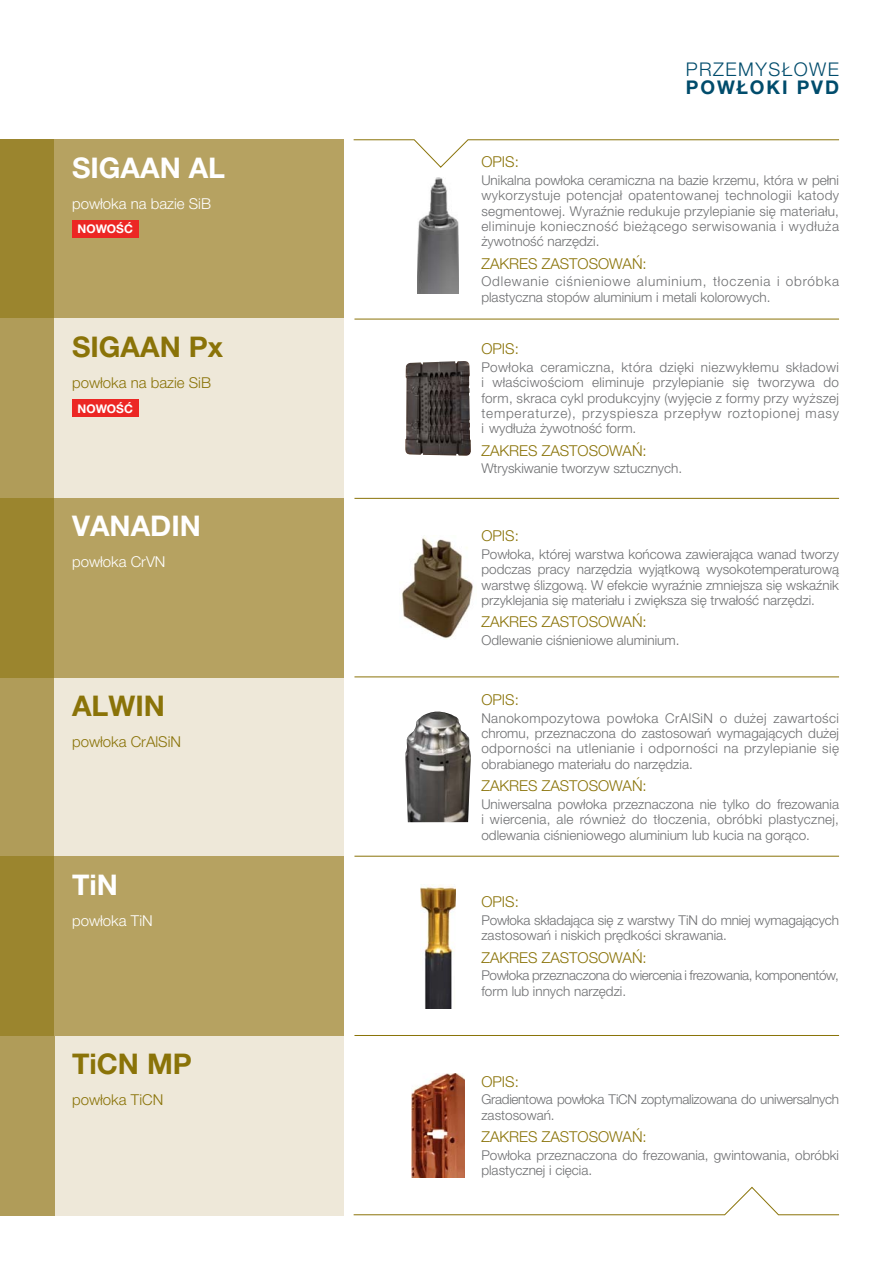
<style>
.page{position:relative;width:893px;height:1263px;background:#fff}
.page>*{position:absolute;margin:0;border:0;box-sizing:border-box;transform-origin:0 0}
.t1{font:700 28.5px "Helvetica Neue LT Pro";color:#8a7308}
.t2{font:700 28.5px "Helvetica Neue LT Pro";color:#fff}
.t3{font:300 18.9px "Helvetica Neue LT Pro";letter-spacing:.08em;color:#004c6c}
.t4{font:700 18.9px "Helvetica Neue LT Pro";letter-spacing:.1em;color:#004c6c}
.t5{font:300 15px "Helvetica Neue LT Pro";color:#8a7308}
.t6{font:300 15px "Helvetica Neue LT Pro";color:#fff}
.t7{font:300 13.5px/15.5px "Helvetica Neue LT Pro";color:#6d6e70;text-align:justify}
.t8{font:300 13.5px/15.5px "Helvetica Neue LT Pro";letter-spacing:-.02em;color:#6d6e70}
.t9{font:300 13.5px/15.5px "Helvetica Neue LT Pro";letter-spacing:.06em;color:#6d6e70}
.t10{font:700 12px "Helvetica Neue LT Pro";color:#fff}
</style>
<div class="page">
<div style="left:0;top:139px;width:344px;height:180px;background:#b6a261"></div>
<div style="left:0;top:319px;width:344px;height:179px;background:#eee8d9"></div>
<div style="left:0;top:677px;width:344px;height:180px;background:#eee8d9"></div>
<div style="left:0;top:1036px;width:344px;height:179px;background:#eee8d9"></div>
<div style="left:0;top:498px;width:344px;height:179px;background:#b6a261"></div>
<div style="left:0;top:857px;width:344px;height:179px;background:#b6a261"></div>
<div style="left:0;top:139px;width:54px;height:180px;background:#9b852e"></div>
<div style="left:0;top:319px;width:54px;height:179px;background:#b09c59"></div>
<div style="left:0;top:677px;width:54px;height:180px;background:#b09c59"></div>
<div style="left:0;top:1036px;width:54px;height:179px;background:#b09c59"></div>
<div style="left:0;top:498px;width:54px;height:179px;background:#9b852e"></div>
<div style="left:0;top:857px;width:54px;height:179px;background:#9b852e"></div>
<svg style="left:353px;top:139px;width:487px;height:29px"></svg>
<svg style="left:353px;top:1186px;width:487px;height:30px"></svg>
<hr style="left:354px;top:319px;width:485px;height:1px;background:#8a7308">
<hr style="left:354px;top:498px;width:485px;height:1px;background:#8a7308">
<hr style="left:354px;top:677px;width:485px;height:1px;background:#8a7308">
<hr style="left:354px;top:856px;width:485px;height:1px;background:#8a7308">
<hr style="left:354px;top:1035px;width:485px;height:1px;background:#8a7308">
<div style="left:72px;top:220px;width:66px;height:18px;background:#ec2724"></div>
<div style="left:72px;top:400px;width:66px;height:17px;background:#ec2724"></div>
<img style="left:417px;top:177px;width:42px;height:117px">
<img style="left:405px;top:361px;width:66px;height:95px">
<img style="left:402px;top:537px;width:71px;height:102px">
<img style="left:405px;top:712px;width:66px;height:110px">
<img style="left:420px;top:884px;width:36px;height:124px">
<img style="left:411px;top:1074px;width:54px;height:103px">
<h1 class="t2" style="left:72px;top:158px;width:155px">SIGAAN AL</h1>
<p class="t6" style="left:72px;top:198px;width:140px">powłoka na bazie SiB</p>
<p class="t10" style="left:77px;top:225px;width:57px">NOWOŚĆ</p>
<h1 class="t1" style="left:72px;top:337px;width:152px">SIGAAN Px</h1>
<p class="t5" style="left:72px;top:377px;width:140px">powłoka na bazie SiB</p>
<p class="t10" style="left:77px;top:404px;width:57px">NOWOŚĆ</p>
<h1 class="t2" style="left:72px;top:516px;width:130px">VANADIN</h1>
<p class="t6" style="left:72px;top:557px;width:95px">powłoka CrVN</p>
<h1 class="t1" style="left:72px;top:695px;width:94px">ALWIN</h1>
<p class="t5" style="left:72px;top:736px;width:110px">powłoka CrAlSiN</p>
<h1 class="t2" style="left:72px;top:875px;width:47px">TiN</h1>
<p class="t6" style="left:72px;top:915px;width:82px">powłoka TiN</p>
<h1 class="t1" style="left:72px;top:1054px;width:121px">TiCN MP</h1>
<p class="t5" style="left:72px;top:1094px;width:93px">powłoka TiCN</p>
<h2 class="t3" style="left:686px;top:62px;width:155px">PRZEMYSŁOWE</h2>
<h2 class="t4" style="left:686px;top:80px;width:155px">POWŁOKI PVD</h2>
<p class="t5" style="left:481px;top:156px;width:39px">OPIS:</p>
<p class="t7" style="left:481px;top:174px;width:359px">Unikalna powłoka ceramiczna na bazie krzemu, która w pełni wykorzystuje potencjał opatentowanej technologii katody segmentowej. Wyraźnie redukuje przylepianie się materiału, eliminuje konieczność bieżącego serwisowania i wydłuża żywotność narzędzi.</p>
<p class="t5" style="left:481px;top:258px;width:167px">ZAKRES ZASTOSOWAŃ:</p>
<p class="t9" style="left:481px;top:275px;width:359px">Odlewanie ciśnieniowe aluminium, tłoczenia i obróbka plastyczna stopów aluminium i metali kolorowych.</p>
<p class="t5" style="left:481px;top:343px;width:39px">OPIS:</p>
<p class="t7" style="left:481px;top:361px;width:359px">Powłoka ceramiczna, która dzięki niezwykłemu składowi i właściwościom eliminuje przylepianie się tworzywa do form, skraca cykl produkcyjny (wyjęcie z formy przy wyższej temperaturze), przyspiesza przepływ roztopionej masy i wydłuża żywotność form.</p>
<p class="t5" style="left:481px;top:445px;width:167px">ZAKRES ZASTOSOWAŃ:</p>
<p class="t7" style="left:481px;top:462px;width:202px">Wtryskiwanie tworzyw sztucznych.</p>
<p class="t5" style="left:481px;top:530px;width:39px">OPIS:</p>
<p class="t7" style="left:481px;top:548px;width:359px">Powłoka, której warstwa końcowa zawierająca wanad tworzy podczas pracy narzędzia wyjątkową wysokotemperaturową warstwę ślizgową. W efekcie wyraźnie zmniejsza się wskaźnik przyklejania się materiału i zwiększa się trwałość narzędzi.</p>
<p class="t5" style="left:481px;top:617px;width:167px">ZAKRES ZASTOSOWAŃ:</p>
<p class="t7" style="left:481px;top:634px;width:200px">Odlewanie ciśnieniowe aluminium.</p>
<p class="t5" style="left:481px;top:694px;width:39px">OPIS:</p>
<p class="t7" style="left:481px;top:712px;width:359px">Nanokompozytowa powłoka CrAlSiN o dużej zawartości chromu, przeznaczona do zastosowań wymagających dużej odporności na utlenianie i odporności na przylepianie się obrabianego materiału do narzędzia.</p>
<p class="t5" style="left:481px;top:780px;width:167px">ZAKRES ZASTOSOWAŃ:</p>
<p class="t7" style="left:481px;top:798px;width:359px">Uniwersalna powłoka przeznaczona nie tylko do frezowania i wiercenia, ale również do tłoczenia, obróbki plastycznej, odlewania ciśnieniowego aluminium lub kucia na gorąco.</p>
<p class="t5" style="left:481px;top:897px;width:39px">OPIS:</p>
<p class="t7" style="left:481px;top:914px;width:359px">Powłoka składająca się z warstwy TiN do mniej wymagających zastosowań i niskich prędkości skrawania.</p>
<p class="t5" style="left:481px;top:952px;width:167px">ZAKRES ZASTOSOWAŃ:</p>
<p class="t8" style="left:481px;top:969px;width:359px">Powłoka przeznaczona do wiercenia i frezowania, komponentów, form lub innych narzędzi.</p>
<p class="t5" style="left:481px;top:1076px;width:39px">OPIS:</p>
<p class="t8" style="left:481px;top:1093px;width:359px">Gradientowa powłoka TiCN zoptymalizowana do uniwersalnych zastosowań.</p>
<p class="t5" style="left:481px;top:1131px;width:167px">ZAKRES ZASTOSOWAŃ:</p>
<p class="t7" style="left:481px;top:1149px;width:359px">Powłoka przeznaczona do frezowania, gwintowania, obróbki plastycznej i cięcia.</p>
</div>
